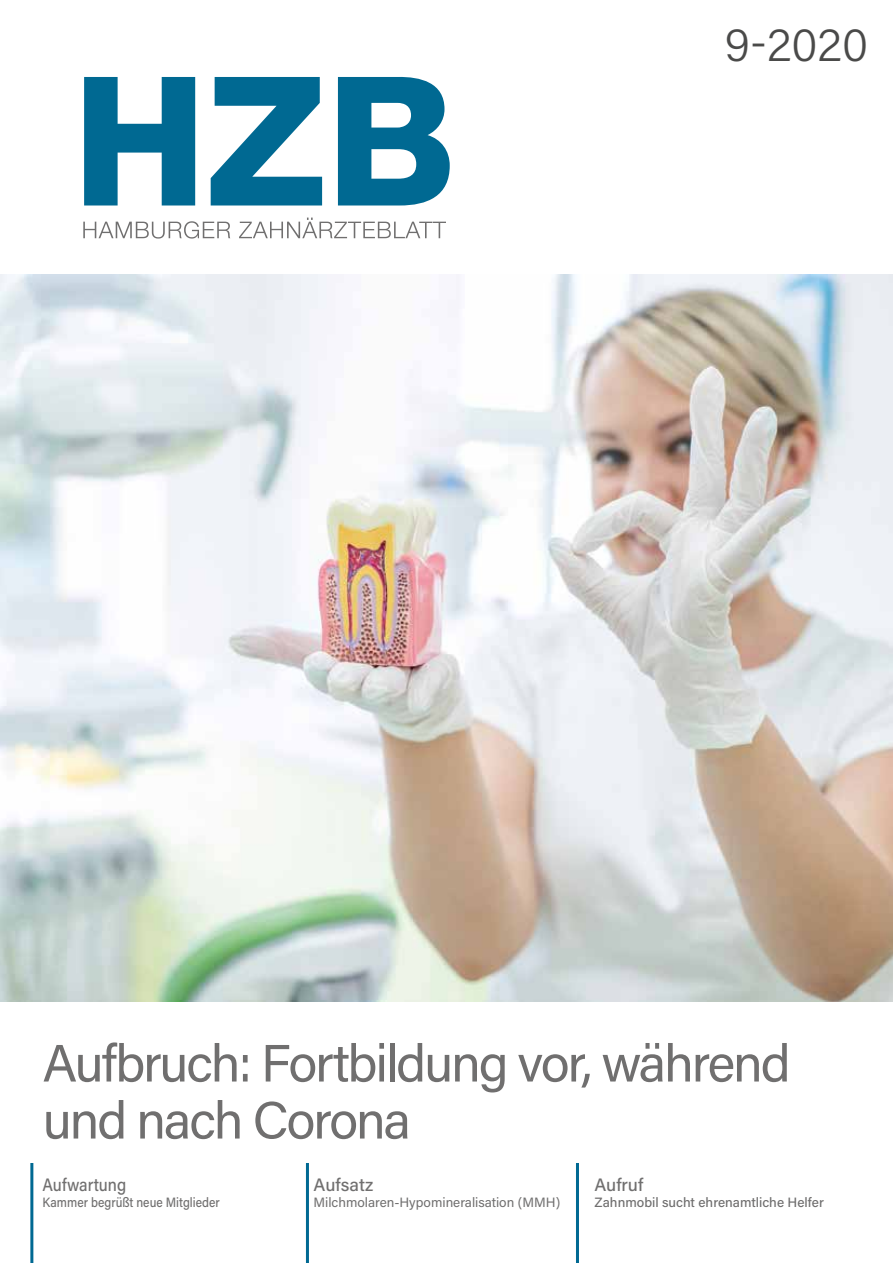
<style>
.page{position:relative;width:893px;height:1263px;background:#fff}
.page>*{position:absolute;margin:0;border:0;box-sizing:border-box;transform-origin:0 0}
.t1{font:52.5px/57px "Acumin Pro";letter-spacing:-.04em;color:#706f6f}
.t2{font:300 45px "Acumin Pro";color:#4a4a49}
.t3{font:500 18px "Acumin Pro";color:#706f6f}
.t4{font:500 18px "Acumin Pro";color:#706f6f;scale:.89 1}
.t5{font:13.5px "Acumin Pro";color:#706f6f}
.t6{font:500 13.5px "Acumin Pro";color:#706f6f}
.t7{font:500 13.5px "Acumin Pro";color:#706f6f;scale:.89 1}
</style>
<div class="page">
<svg style="left:83px;top:218px;width:363px;height:21px"></svg>
<svg style="left:84px;top:77px;width:366px;height:128px;fill:#006992"></svg>
<hr style="left:306px;top:1163px;width:3px;height:100px;background:#006992">
<hr style="left:576px;top:1163px;width:3px;height:100px;background:#006992">
<hr style="left:30px;top:1163px;width:3px;height:100px;background:#006992">
<img style="left:0;top:274px;width:893px;height:727px">
<p class="t2" style="left:725px;top:14px;width:145px">9-2020</p>
<p class="t1" style="left:43px;top:1032px;width:750px">Aufbruch: Fortbildung vor, während und nach Corona</p>
<p class="t4" style="left:43px;top:1172px;width:96px">Aufwartung</p>
<p class="t7" style="left:43px;top:1193px;width:201px">Kammer begrüßt neue Mitglieder</p>
<p class="t3" style="left:314px;top:1172px;width:61px">Aufsatz</p>
<p class="t5" style="left:314px;top:1193px;width:248px">Milchmolaren-Hypomineralisation (MMH)</p>
<p class="t3" style="left:594px;top:1172px;width:50px">Aufruf</p>
<p class="t6" style="left:594px;top:1193px;width:231px">Zahnmobil sucht ehrenamtliche Helfer</p>
</div>
